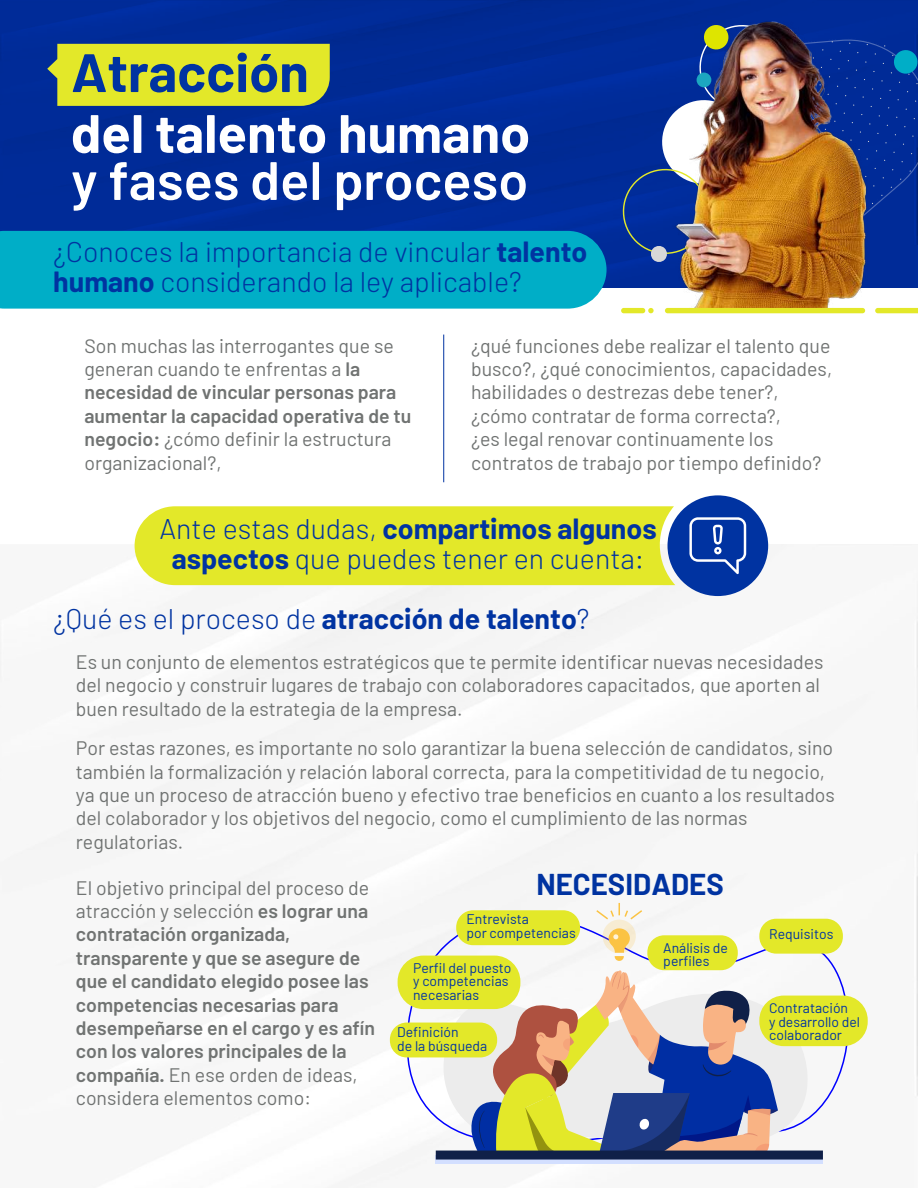
<style>
.page{position:relative;width:918px;height:1188px;background:#fff}
.page>*{position:absolute;margin:0;border:0;box-sizing:border-box;transform-origin:0 0}
.t1{font:700 54px "Barlow";color:#fff}
.t2{font:600 54px "Barlow";color:#fff}
.t3{font:700 54px "Barlow";color:#0033a1}
.t4{font:700 29.4px "Barlow";color:#0033a1}
.t5{font:300 28.5px/30px "Barlow";color:#0033a1}
.t6{font:19.5px/23.4px "Barlow";color:#707372}
.t7{font:600 19.5px/23.4px "Barlow";color:#707372}
.t8{font:13.95px/13.6px "Barlow";color:#0033a1}
.s1{font-weight:700}
.s2{font-weight:600}
.s3{font-weight:400}
</style>
<div class="page">
<img style="left:8px;top:544px;width:909px;height:641px">
<div style="left:1px;top:0;width:917px;height:288px;background:#002b98"></div>
<div style="left:47px;top:44px;width:283px;height:62px;background:#e3e829"></div>
<svg style="left:910px;top:21px;width:8px;height:242px;background:#013399"></svg>
<div style="left:0;top:231px;width:574px;height:78px;background:#00aec7"></div>
<hr style="left:443px;top:335px;width:1px;height:147px;background:#0033a1">
<div style="left:135px;top:506px;width:540px;height:79px;background:#e3e829"></div>
<div style="left:668px;top:495px;width:100px;height:101px;background:#0033a1;border-radius:50%"></div>
<svg style="left:689px;top:517px;width:57px;height:57px"></svg>
<svg style="left:405px;top:913px;width:449px;height:238px"></svg>
<svg style="left:438px;top:993px;width:372px;height:157px;fill:#ececf0"></svg>
<svg style="left:464px;top:967px;width:314px;height:184px"></svg>
<div style="left:436px;top:1155px;width:387px;height:9px;background:#d3dfff"></div>
<div style="left:436px;top:1151px;width:387px;height:9px;background:#102048"></div>
<svg style="left:595px;top:903px;width:49px;height:58px"></svg>
<div style="left:398px;top:956px;width:122px;height:53px;background:#e3e829;border-radius:26px"></div>
<div style="left:390px;top:1023px;width:107px;height:34px;background:#e3e829;border-radius:17px"></div>
<div style="left:456px;top:910px;width:124px;height:35px;background:#e3e829;border-radius:17px"></div>
<div style="left:647px;top:935px;width:91px;height:35px;background:#e3e829;border-radius:17px"></div>
<div style="left:759px;top:919px;width:84px;height:35px;background:#e3e829;border-radius:17px"></div>
<div style="left:759px;top:996px;width:109px;height:50px;background:#e3e829;border-radius:24px"></div>
<div style="left:621px;top:308px;width:24px;height:5px;background:#e3e829;border-radius:3px"></div>
<img style="left:574px;top:16px;width:336px;height:295px">
<svg style="left:875px;top:308px;width:43px;height:5px"></svg>
<div style="left:665px;top:308px;width:200px;height:5px;background:#e3e829;border-radius:3px"></div>
<h1 class="t3" style="left:71px;top:39px;width:239px">Atracción</h1>
<h1 class="t1" style="left:71px;top:100px;width:460px">del talento humano</h1>
<h1 class="t2" style="left:71px;top:147px;width:459px">y fases del proceso</h1>
<h3 class="t5" style="left:53px;top:236px;width:536px">¿Conoces la importancia de vincular <span class="s1">talento humano</span> considerando la ley aplicable?</h3>
<p class="t6" style="left:84px;top:332px;width:329px">Son muchas las interrogantes que se generan cuando te enfrentas a <span class="s2">la necesidad de vincular personas para aumentar la capacidad operativa de tu negocio:</span> ¿cómo definir la estructura organizacional?,</p>
<p class="t6" style="left:471px;top:332px;width:363px">¿qué funciones debe realizar el talento que busco?, ¿qué conocimientos, capacidades, habilidades o destrezas debe tener?, ¿cómo contratar de forma correcta?,<br>¿es legal renovar continuamente los contratos de trabajo por tiempo definido?</p>
<h3 class="t5" style="left:160px;top:513px;width:499px;text-align:center">Ante estas dudas, <span class="s1">compartimos algunos aspectos</span> que puedes tener en cuenta:</h3>
<h3 class="t5" style="left:53px;top:603px;width:538px">¿Qué es el proceso de <span class="s1">atracción de talento</span>?</h3>
<p class="t6" style="left:76px;top:649px;width:749px">Es un conjunto de elementos estratégicos que te permite identificar nuevas necesidades del negocio y construir lugares de trabajo con colaboradores capacitados, que aporten al buen resultado de la estrategia de la empresa.</p>
<p class="t6" style="left:76px;top:735px;width:761px">Por estas razones, es importante no solo garantizar la buena selección de candidatos, sino también la formalización y relación laboral correcta, para la competitividad de tu negocio, ya que un proceso de atracción bueno y efectivo trae beneficios en cuanto a los resultados del colaborador y los objetivos del negocio, como el cumplimiento de las normas regulatorias.</p>
<p class="t6" style="left:76px;top:874px;width:295px">El objetivo principal del proceso de</p>
<h2 class="t4" style="left:536px;top:867px;width:189px">NECESIDADES</h2>
<p class="t7" style="left:76px;top:899px;width:301px"><span class="s3">atracción y selección</span> es lograr una contratación organizada, transparente y que se asegure de que el candidato elegido posee las competencias necesarias para desempeñarse en el cargo y es afín con los valores principales de la compañía. <span class="s3">En ese orden de ideas, considera elementos como:</span></p>
<p class="t8" style="left:466px;top:911px;width:111px">Entrevista<br>por competencias</p>
<p class="t8" style="left:663px;top:940px;width:66px">Análisis de perfiles</p>
<p class="t8" style="left:413px;top:960px;width:100px">Perfil del puesto y competencias necesarias</p>
<p class="t8" style="left:397px;top:1024px;width:92px">Definición<br>de la búsqueda</p>
<p class="t8" style="left:769px;top:926px;width:66px">Requisitos</p>
<p class="t8" style="left:769px;top:1000px;width:92px">Contratación<br>y desarrollo del colaborador</p>
</div>
